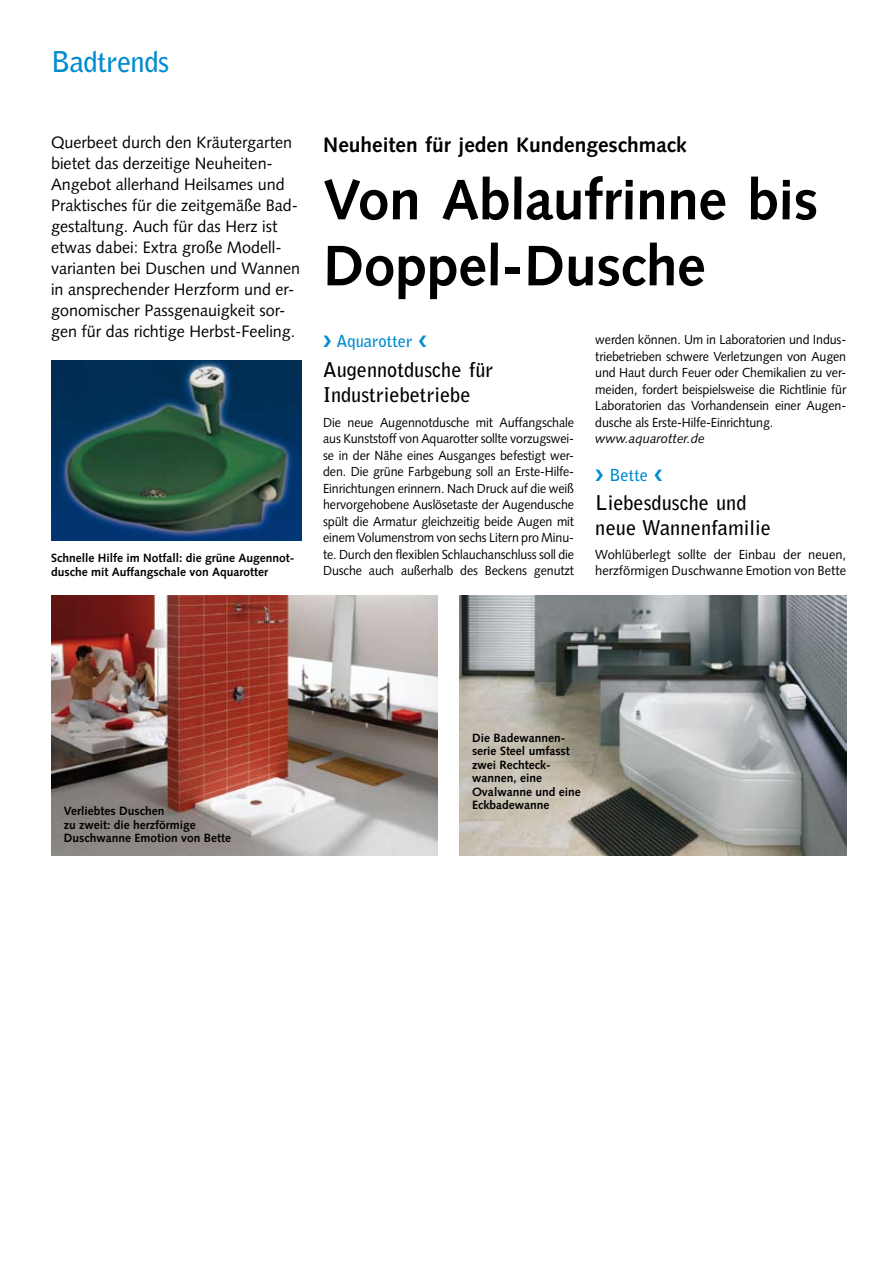
<style>
.page{position:relative;width:893px;height:1263px;background:#fff}
.page>*{position:absolute;margin:0;border:0;box-sizing:border-box;transform-origin:0 0}
.t1{font:700 57px/66px "Syntax LT Std";letter-spacing:-.01em;color:#000}
.t2{font:700 28.5px "Bell Gothic Std";letter-spacing:-.015em;color:#008bd0}
.t3{font:700 21px "Syntax LT Std";color:#000}
.t4{font:700 20.25px/24.8px "Bell Gothic Std";color:#000}
.t5{font:16.5px/21px "Syntax LT Std";color:#000}
.t6{font:700 16.5px "Bell Gothic Std";color:#008bd0}
.t7{font:13.2px/16.5px "Syntax LT Std";letter-spacing:-.01em;color:#000;text-align:justify;scale:.95 1}
.t8{font:13.2px/16.5px "Syntax LT Std";letter-spacing:-.01em;color:#000}
.t9{font:italic 13.2px "Syntax LT Std";color:#000}
.t10{font:700 12px/13.5px "Syntax LT Std";color:#000}
</style>
<div class="page">
<img style="left:51px;top:361px;width:251px;height:179px">
<img style="left:51px;top:595px;width:387px;height:261px">
<img style="left:459px;top:595px;width:387px;height:261px">
<h2 class="t2" style="left:51px;top:45px;width:120px">Badtrends</h2>
<p class="t5" style="left:51px;top:132px;width:251px">Querbeet durch den Kräutergarten bietet das derzeitige Neuheiten-Angebot allerhand Heilsames und Praktisches für die zeitgemäße Bad&shy;gestaltung. Auch für das Herz ist etwas dabei: Extra große Modell&shy;varianten bei Duschen und Wannen in ansprechender Herzform und er&shy;gonomischer Passgenauigkeit sor&shy;gen für das richtige Herbst-Feeling.</p>
<p class="t10" style="left:51px;top:551px;width:245px">Schnelle Hilfe im Notfall: die grüne Augennot&shy;dusche mit Auffangschale von Aquarotter</p>
<h3 class="t3" style="left:323px;top:133px;width:365px">Neuheiten für jeden Kundengeschmack</h3>
<h1 class="t1" style="left:323px;top:167px;width:497px">Von Ablaufrinne bis<br>Doppel-Dusche</h1>
<p class="t6" style="left:323px;top:331px;width:105px">❯ Aquarotter ❮</p>
<h3 class="t4" style="left:323px;top:357px;width:172px">Augennotdusche für<br>Industriebetriebe</h3>
<p class="t7" style="left:323px;top:414px;width:266px">Die neue Augennotdusche mit Auffangschale aus Kunststoff von Aquarotter sollte vorzugswei&shy;se in der Nähe eines Ausganges befestigt wer&shy;den. Die grüne Farbgebung soll an Erste-Hilfe-Einrichtungen erinnern. Nach Druck auf die weiß hervorgehobene Auslösetaste der Augendusche spült die Armatur gleichzeitig beide Augen mit einem Volumenstrom von sechs Litern pro Minu&shy;te. Durch den flexiblen Schlauchanschluss soll die Dusche auch außerhalb des Beckens genutzt</p>
<p class="t7" style="left:595px;top:331px;width:266px;text-align:left">werden können. Um in Laboratorien und Indus&shy;triebetrieben schwere Verletzungen von Augen und Haut durch Feuer oder Chemikalien zu ver&shy;meiden, fordert beispielsweise die Richtlinie für Laboratorien das Vorhandensein einer Augen&shy;dusche als Erste-Hilfe-Einrichtung.</p>
<p class="t9" style="left:595px;top:431px;width:111px">www.aquarotter.de</p>
<p class="t6" style="left:595px;top:465px;width:69px">❯ Bette ❮</p>
<h3 class="t4" style="left:595px;top:491px;width:177px">Liebesdusche und neue Wannenfamilie</h3>
<p class="t8" style="left:595px;top:546px;width:252px">Wohlüberlegt sollte der Einbau der neuen, herzförmigen Duschwanne Emotion von Bette</p>
<p class="t10" style="left:64px;top:804px;width:169px">Verliebtes Duschen<br>zu zweit: die herzförmige<br>Duschwanne Emotion von Bette</p>
<p class="t10" style="left:472px;top:731px;width:110px">Die Badewannen&shy;serie Steel umfasst zwei Rechteck&shy;wannen, eine<br>Ovalwanne und eine<br>Eckbadewanne</p>
</div>
